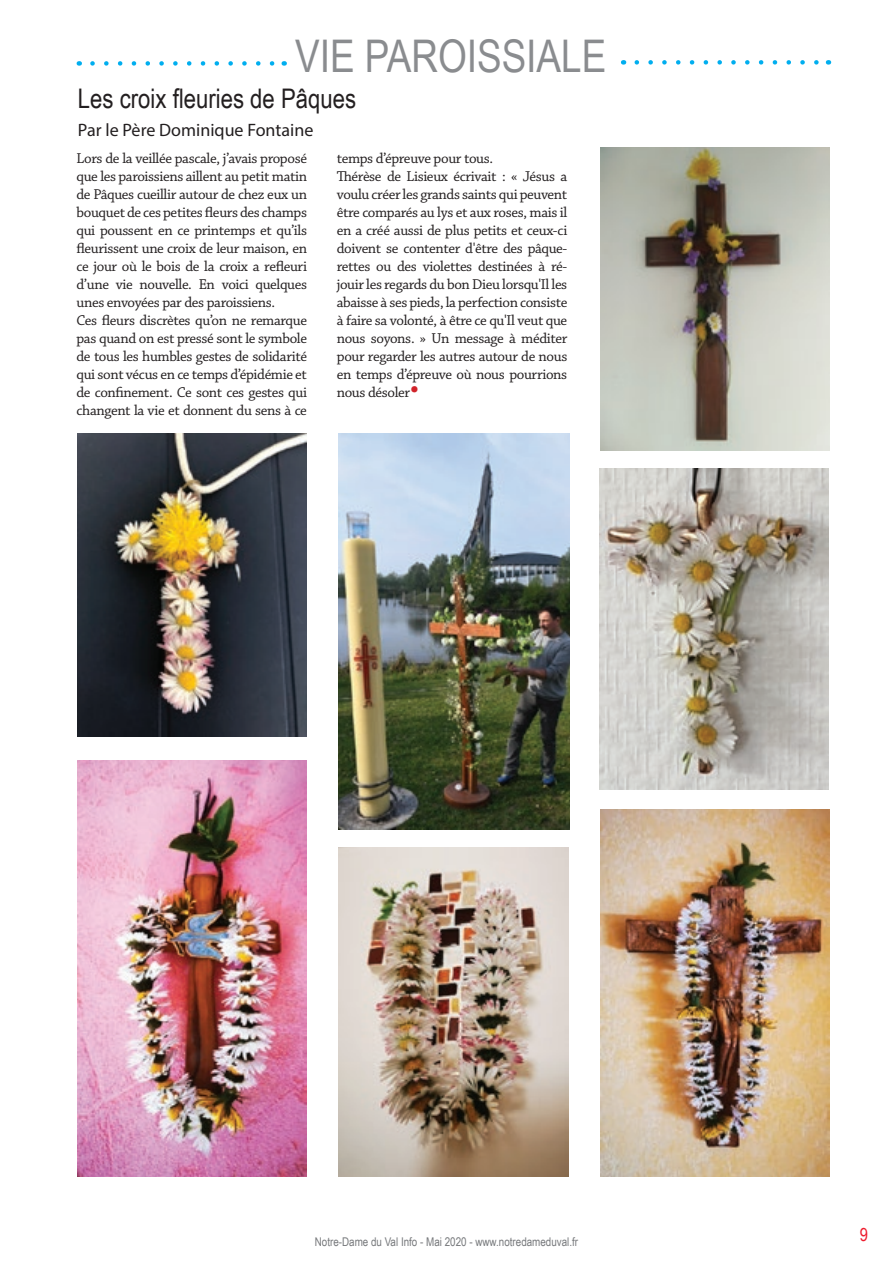
<style>
.page{position:relative;width:893px;height:1263px;background:#fff}
.page>*{position:absolute;margin:0;border:0;box-sizing:border-box;transform-origin:0 0}
.t1{font:45px "Arial Narrow";color:#8a8c8f}
.t2{font:27px "Arial Narrow";color:#231f20}
.t3{font:18px "Myriad Pro";color:#231f20}
.t4{font:18px "Arial Narrow";color:#ee1b2d}
.t5{font:15px/18px "Chaparral Pro";letter-spacing:-.025em;color:#231f20}
.t6{font:12px "Arial Narrow";color:#76787b}
.s1{font-size:30px;color:#d1232a}
</style>
<div class="page">
<svg style="left:92px;top:61px;width:183px;height:5px"></svg>
<svg style="left:637px;top:60px;width:182px;height:5px"></svg>
<img style="left:339px;top:434px;width:231px;height:395px">
<img style="left:600px;top:147px;width:229px;height:303px">
<img style="left:78px;top:434px;width:228px;height:302px">
<img style="left:78px;top:760px;width:228px;height:417px">
<img style="left:600px;top:809px;width:229px;height:368px">
<img style="left:339px;top:848px;width:229px;height:329px">
<img style="left:600px;top:469px;width:229px;height:321px">
<h1 class="t1" style="left:295px;top:23px;width:313px">VIE PAROISSIALE</h1>
<h2 class="t2" style="left:78px;top:79px;width:280px">Les croix fleuries de Pâques</h2>
<p class="t5" style="left:77px;top:150px;width:232px">Lors de la veillée pascale, j’avais proposé que les paroissiens aillent au petit matin de Pâques cueillir autour de chez eux un bouquet de ces petites fleurs des champs qui poussent en ce printemps et qu’ils fleurissent une croix de leur maison, en ce jour où le bois de la croix a refleuri d’une vie nouvelle. En voici quelques unes envoyées par des paroissiens.<br>Ces fleurs discrètes qu’on ne remarque pas quand on est pressé sont le symbole de tous les humbles gestes de solidarité qui sont vécus en ce temps d’épidémie et de confinement. Ce sont ces gestes qui changent la vie et donnent du sens à ce</p>
<p class="t5" style="left:337px;top:150px;width:232px">temps d’épreuve pour tous.<br>Thérèse de Lisieux écrivait : « Jésus a voulu créer les grands saints qui peuvent être comparés au lys et aux roses, mais il en a créé aussi de plus petits et ceux-ci doivent se contenter d'être des pâque&shy;rettes ou des violettes destinées à ré&shy;jouir les regards du bon Dieu lorsqu'Il les abaisse à ses pieds, la perfection consiste à faire sa volonté, à être ce qu'Il veut que nous soyons. » Un message à méditer pour regarder les autres autour de nous en temps d’épreuve où nous pourrions nous désoler<span class="s1">•</span></p>
<p class="t3" style="left:78px;top:119px;width:237px">Par le Père Dominique Fontaine</p>
<p class="t6" style="left:315px;top:1233px;width:265px">Notre-Dame du Val Info - Mai 2020 - www.notredameduval.fr</p>
<p class="t4" style="left:860px;top:1221px;width:10px">9</p>
</div>
